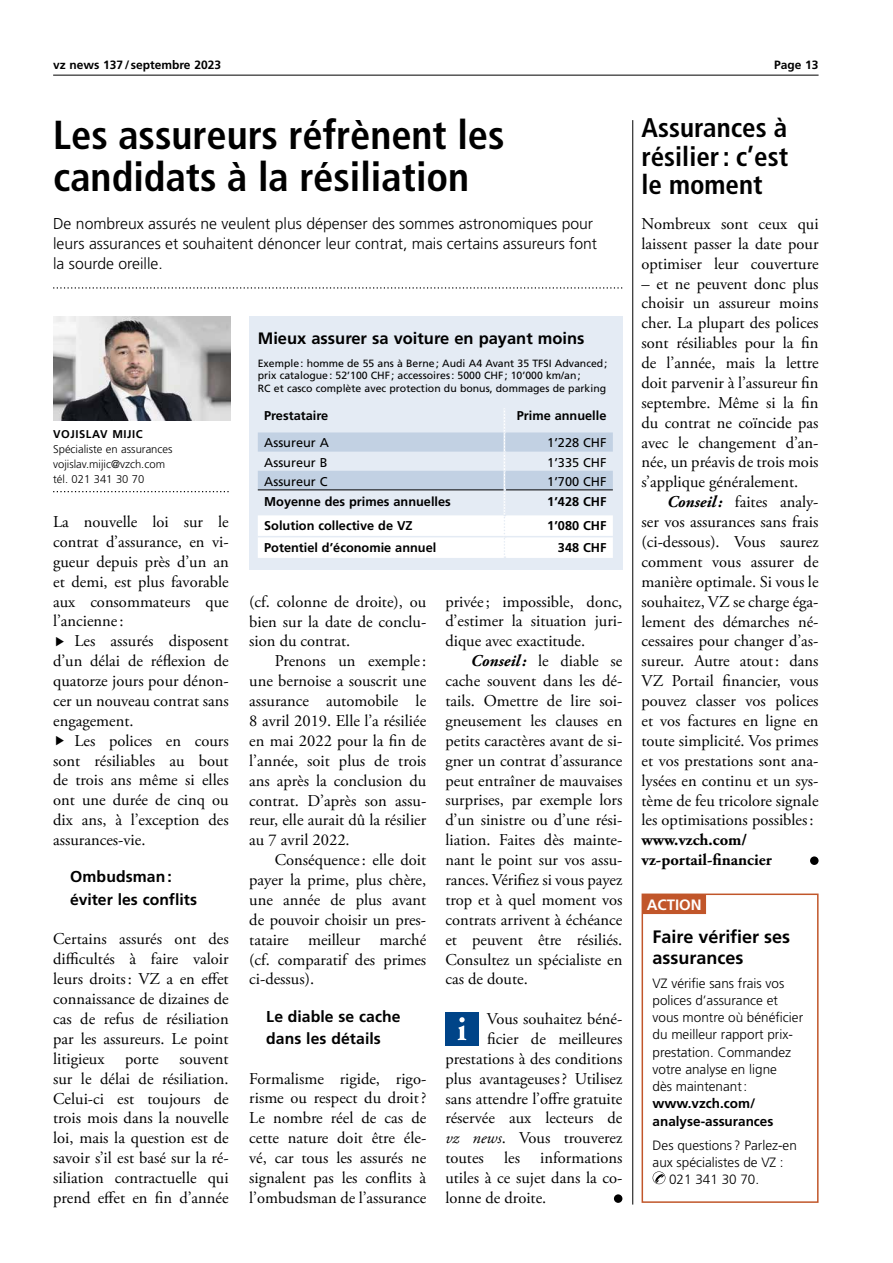
<style>
.page{position:relative;width:893px;height:1263px;background:#fff}
.page>*{position:absolute;margin:0;border:0;box-sizing:border-box;transform-origin:0 0}
.t1{font:700 condensed 40.5px/42px "Frutiger LT Std";color:#000}
.t2{font:700 condensed 27px/28.5px "Frutiger LT Std";color:#000;text-align:justify}
.t3{font:700 18px/21px "Frutiger LT Pro";color:#000}
.t4{font:16.5px/20px "Adobe Garamond Pro";color:#000;text-align:justify}
.t5{font:700 16.5px "Frutiger LT Pro";color:#000}
.t6{font:700 16.5px/20px "Adobe Garamond Pro";color:#000}
.t7{font:300 15.75px/20px "Frutiger LT Pro";color:#000}
.t8{font:700 15.75px/22.5px "Frutiger LT Pro";letter-spacing:.005em;color:#000}
.t9{font:700 15px "Frutiger LT Pro";color:#fff}
.t10{font:300 13.5px/17.2px "Frutiger LT Pro";color:#000}
.t11{font:700 13.5px/17.2px "Frutiger LT Pro";color:#000}
.t12{font:700 12.75px "Frutiger LT Pro";color:#000}
.t13{font:12.75px "Frutiger LT Pro";color:#000}
.t14{font:700 12px "Frutiger LT Pro";color:#000}
.t15{font:300 11.25px/15px "Frutiger LT Pro";color:#000}
.t16{font:700 11.25px "Frutiger LT Pro";letter-spacing:.05em;color:#000}
.t17{font:10.5px/12.6px "Frutiger LT Pro";color:#000}
.s1{font-weight:700;font-style:italic}
.s2{font-style:italic}
</style>
<div class="page">
<hr style="left:632px;top:120px;width:1px;height:1084px;background:#000">
<hr style="left:53px;top:75px;width:766px;height:1px;background:#000">
<div style="left:810px;top:856px;width:9px;height:9px;background:#000;border-radius:50%"></div>
<svg style="left:53px;top:287px;width:569px;height:2px"></svg>
<svg style="left:53px;top:491px;width:176px;height:1px"></svg>
<div style="left:445px;top:1012px;width:34px;height:33px;background:#048"></div>
<svg style="left:458px;top:1017px;width:8px;height:23px"></svg>
<div style="left:614px;top:1194px;width:8px;height:9px;background:#000;border-radius:50%"></div>
<img style="left:53px;top:316px;width:177px;height:105px">
<div style="left:249px;top:316px;width:374px;height:253px;background:#e4ebf4"></div>
<svg style="left:258px;top:408px;width:355px;height:150px"></svg>
<svg style="left:653px;top:1171px;width:12px;height:13px"></svg>
<div style="left:642px;top:893px;width:177px;height:310px;border:2px solid #c1562a"></div>
<div style="left:642px;top:894px;width:64px;height:20px;background:#c1562a"></div>
<p class="t14" style="left:53px;top:57px;width:169px">vz news 137/ septembre 2023</p>
<p class="t14" style="left:774px;top:57px;width:46px">Page 13</p>
<h1 class="t1" style="left:53px;top:114px;width:453px">Les assureurs réfrènent les candidats à la résiliation</h1>
<p class="t7" style="left:53px;top:214px;width:546px">De nombreux assurés ne veulent plus dépenser des sommes astronomiques pour leurs assurances et souhaitent dénoncer leur contrat, mais certains assureurs font la sourde oreille.</p>
<p class="t16" style="left:53px;top:427px;width:91px">VOJISLAV MIJIC</p>
<p class="t15" style="left:53px;top:441px;width:121px">Spécialiste en assurances vojislav.mijic@vzch.com tél. 021 341 30 70</p>
<p class="t4" style="left:53px;top:512px;width:177px">La nouvelle loi sur le contrat d’assurance, en vi&shy;gueur depuis près d’un an et demi, est plus favorable aux consommateurs que l’ancienne:</p>
<p class="t4" style="left:53px;top:632px;width:177px;text-indent:21px">Les assurés disposent d’un délai de réflexion de quatorze jours pour dénon&shy;cer un nouveau contrat sans engagement.</p>
<p class="t4" style="left:53px;top:731px;width:177px;text-indent:21px">Les polices en cours sont résiliables au bout de trois ans même si elles ont une durée de cinq ou dix ans, à l’exception des assurances-vie.</p>
<p class="t8" style="left:70px;top:866px;width:128px">Ombudsman: éviter les conflits</p>
<p class="t4" style="left:53px;top:930px;width:177px">Certains assurés ont des difficultés à faire valoir leurs droits: VZ a en effet connaissance de dizaines de cas de refus de résiliation par les assureurs. Le point litigieux</p>
<p class="t4" style="left:53px;top:1049px;width:177px;text-indent:126px">souvent sur le délai de résiliation.<br>Celui-ci est toujours de trois mois dans la nouvelle loi, mais la question est de savoir s’il est basé sur la ré&shy;siliation contractuelle qui prend effet en fin d’année</p>
<p class="t4" style="left:125px;top:1049px;width:35px">porte</p>
<p class="t5" style="left:258px;top:328px;width:328px">Mieux assurer sa voiture en payant moins</p>
<p class="t17" style="left:258px;top:357px;width:351px">Exemple: homme de 55 ans à Berne; Audi A4 Avant 35 TFSI Advanced; prix catalogue: 52’100 CHF ; accessoires: 5000 CHF ; 10’000 km/an;<br>RC et casco complète avec protection du bonus, dommages de parking</p>
<p class="t12" style="left:264px;top:408px;width:66px">Prestataire</p>
<p class="t12" style="left:517px;top:408px;width:91px">Prime annuelle</p>
<p class="t13" style="left:264px;top:435px;width:66px">Assureur A</p>
<p class="t13" style="left:547px;top:435px;width:61px">1’228 CHF</p>
<p class="t13" style="left:264px;top:455px;width:65px">Assureur B</p>
<p class="t13" style="left:547px;top:455px;width:61px">1’335 CHF</p>
<p class="t13" style="left:264px;top:474px;width:65px">Assureur C</p>
<p class="t13" style="left:547px;top:474px;width:61px">1’700 CHF</p>
<p class="t12" style="left:264px;top:494px;width:188px">Moyenne des primes annuelles</p>
<p class="t12" style="left:547px;top:494px;width:61px">1’428 CHF</p>
<p class="t12" style="left:264px;top:518px;width:150px">Solution collective de VZ</p>
<p class="t12" style="left:547px;top:518px;width:61px">1’080 CHF</p>
<p class="t12" style="left:264px;top:540px;width:174px">Potentiel d’économie annuel</p>
<p class="t12" style="left:558px;top:540px;width:50px">348 CHF</p>
<p class="t4" style="left:249px;top:592px;width:178px">(cf. colonne de droite), ou bien sur la date de conclu&shy;sion du contrat.</p>
<p class="t4" style="left:249px;top:652px;width:179px;text-indent:26px">Prenons un exemple: une bernoise a souscrit une assurance automobile le 8 avril 2019. Elle l’a résiliée en mai 2022 pour la fin de l’année, soit plus de trois ans après la conclusion du contrat. D’après son assu&shy;reur, elle aurait dû la résilier au 7 avril 2022.</p>
<p class="t4" style="left:249px;top:850px;width:178px;text-indent:26px">Conséquence: elle doit payer la prime, plus chère, une année de plus avant de pouvoir choisir un pres&shy;tataire meilleur marché (cf. comparatif des primes ci-dessus).</p>
<p class="t8" style="left:266px;top:1005px;width:136px">Le diable se cache dans les détails</p>
<p class="t4" style="left:249px;top:1069px;width:179px">Formalisme rigide, rigo&shy;risme ou respect du droit?<br>Le nombre réel de cas de cette nature doit être éle&shy;vé, car tous les assurés ne signalent pas les conflits à l’ombudsman de l’assurance</p>
<p class="t4" style="left:445px;top:592px;width:178px">privée; impossible, donc, d’estimer la situation juri&shy;dique avec exactitude.</p>
<p class="t4" style="left:445px;top:652px;width:179px;text-indent:26px"><span class="s1">Conseil:</span> le diable se cache souvent dans les dé&shy;tails. Omettre de lire soi&shy;gneusement les clauses en petits caractères avant de si&shy;gner un contrat d’assurance peut entraîner de mauvaises surprises, par exemple lors d’un sinistre ou d’une rési&shy;liation. Faites dès mainte&shy;nant le point sur vos assu&shy;rances. Vérifiez si vous payez trop et à quel moment vos contrats arrivent à échéance et peuvent être résiliés.<br>Consultez un spécialiste en cas de doute.</p>
<p class="t4" style="left:487px;top:1009px;width:137px">Vous souhaitez béné-</p>
<p class="t4" style="left:487px;top:1029px;width:137px">ficier de meilleures</p>
<p class="t4" style="left:445px;top:1049px;width:179px">prestations à des conditions</p>
<p class="t4" style="left:445px;top:1069px;width:178px">plus avantageuses? Utilisez</p>
<p class="t4" style="left:445px;top:1089px;width:178px">sans attendre l’offre gratuite</p>
<p class="t4" style="left:445px;top:1109px;width:178px">réservée aux lecteurs de</p>
<p class="t4" style="left:445px;top:1129px;width:178px"><span class="s2">vz news</span>. Vous trouverez</p>
<p class="t4" style="left:445px;top:1148px;width:178px">toutes les informations</p>
<p class="t4" style="left:445px;top:1168px;width:178px">utiles à ce sujet dans la co-</p>
<p class="t4" style="left:445px;top:1188px;width:102px">lonne de droite.</p>
<h2 class="t2" style="left:642px;top:114px;width:148px">Assurances à résilier: c’est le moment</h2>
<p class="t4" style="left:642px;top:214px;width:178px">Nombreux sont ceux qui laissent passer la date pour optimiser leur couverture</p>
<p class="t4" style="left:642px;top:274px;width:179px">– et ne peuvent donc plus choisir un assureur moins cher. La plupart des polices sont résiliables pour la fin de l’année, mais la lettre doit parvenir à l’assureur fin septembre. Même si la fin du contrat ne coïncide pas avec le changement d’an&shy;née, un préavis de trois mois s’applique généralement.</p>
<p class="t4" style="left:642px;top:493px;width:179px;text-indent:26px"><span class="s1">Conseil:</span> faites analy&shy;ser vos assurances sans frais (ci-dessous). Vous saurez comment vous assurer de manière optimale. Si vous le souhaitez, VZ se charge éga&shy;lement des démarches né&shy;cessaires pour changer d’as&shy;sureur. Autre atout: dans VZ Portail financier, vous pouvez classer vos polices et vos factures en ligne en toute simplicité. Vos primes et vos prestations sont ana&shy;lysées en continu et un sys&shy;tème de feu tricolore signale les optimisations possibles:</p>
<p class="t6" style="left:642px;top:830px;width:132px">www.vzch.com/ vz-portail-financier</p>
<p class="t9" style="left:647px;top:896px;width:57px">ACTION</p>
<p class="t3" style="left:653px;top:926px;width:139px">Faire vérifier ses assurances</p>
<p class="t10" style="left:653px;top:974px;width:152px">VZ vérifie sans frais vos polices d’assurance et vous montre où bénéficier du meilleur rapport prix&shy;prestation. Commandez votre analyse en ligne<br>dès maintenant:</p>
<p class="t11" style="left:653px;top:1095px;width:122px">www.vzch.com/ analyse-assurances</p>
<p class="t10" style="left:653px;top:1136px;width:146px">Des questions? Parlez-en</p>
<p class="t10" style="left:653px;top:1154px;width:132px">aux spécialistes de VZ :</p>
<p class="t10" style="left:669px;top:1171px;width:92px">021 341 30 70.</p>
</div>
